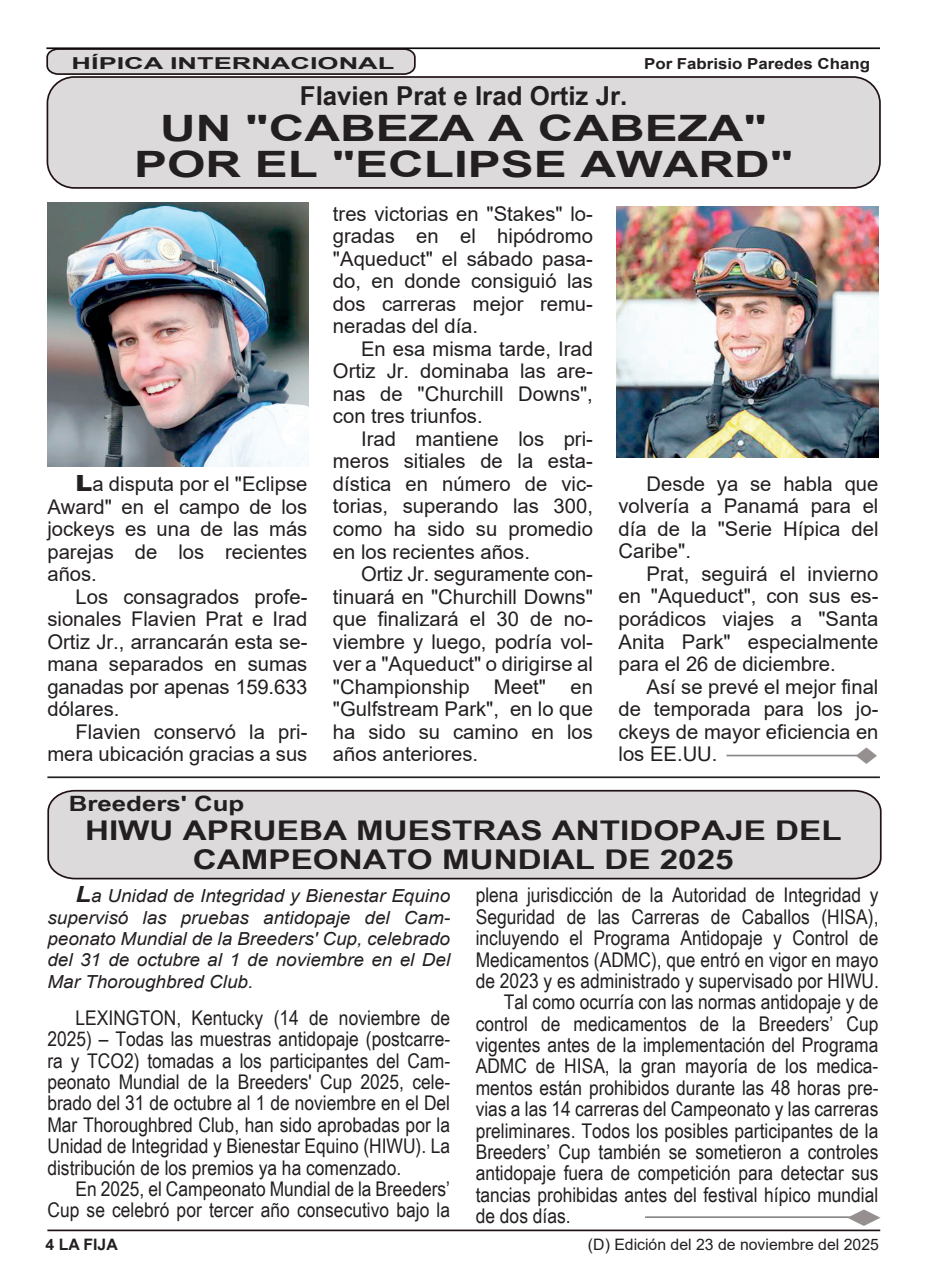
<style>
.page{position:relative;width:925px;height:1276px;background:#fff}
.page>*{position:absolute;margin:0;border:0;box-sizing:border-box;transform-origin:0 0}
.t1{font:700 36.45px/36.4px "Arial";color:#231f20;text-align:center;scale:1.36 1}
.t2{font:700 27.22px/28.6px "Arial Narrow";color:#231f20;text-align:center;scale:1.49 1}
.t3{font:700 26.1px "Arial Narrow";color:#231f20;scale:1.21 1}
.t4{font:700 21.15px "Arial Narrow";color:#231f20;scale:1.49 1}
.t5{font:20.25px/22.5px "Arial";color:#231f20;text-align:justify}
.t6{font:20.25px/21.4px "Arial Narrow";color:#231f20;text-align:justify;scale:1.05 1}
.t7{font:italic 18px/21.4px "Arial";color:#231f20;text-align:justify;scale:1.05 1}
.t8{font:700 16.43px "Arial";color:#231f20;scale:1.65 1}
.t9{font:15.75px "Arial";color:#231f20}
.t10{font:700 15.75px "Arial";color:#231f20}
.t11{font:700 15.08px "Arial";color:#231f20;scale:1.11 1}
.s1{font-weight:900;font-size:22.28px}
.s2{font-weight:700;font-size:22.28px}
</style>
<div class="page">
<div style="left:47px;top:77px;width:833px;height:111px;background:#dcdadb;border-radius:27px"></div>
<div style="left:47px;top:76px;width:834px;height:113px;border:2px solid #1f1114;border-radius:27px"></div>
<div style="left:47px;top:789px;width:835px;height:91px;background:#dcdadb"></div>
<svg style="left:46px;top:49px;width:370px;height:26px;background:#c8c5c6"></svg>
<hr style="left:46px;top:47px;width:834px;height:2px;background:#0d090e">
<hr style="left:47px;top:1229px;width:833px;height:2px;background:#1f1114">
<img style="left:47px;top:203px;width:261px;height:263px">
<img style="left:617px;top:207px;width:261px;height:250px">
<hr style="left:726px;top:754px;width:131px;height:2px;background:#87898c">
<hr style="left:645px;top:1216px;width:205px;height:2px;background:#87898c">
<hr style="left:47px;top:776px;width:833px;height:2px;background:#231f20">
<p class="t8" style="left:72px;top:52px;width:197px">HÍPICA INTERNACIONAL</p>
<p class="t11" style="left:644px;top:53px;width:205px">Por Fabrisio Paredes Chang</p>
<p class="t3" style="left:300px;top:76px;width:272px">Flavien Prat e Irad Ortiz Jr.</p>
<h1 class="t1" style="left:134px;top:110px;width:486px">UN "CABEZA A CABEZA"<br>POR EL "ECLIPSE AWARD"</h1>
<p class="t5" style="left:47px;top:472px;width:261px;text-indent:28px"><span class="s1">L</span>a disputa por el "Eclipse Award" en el campo de los jockeys es una de las más parejas de los recientes años.</p>
<p class="t5" style="left:47px;top:585px;width:261px;text-indent:28px">Los consagrados profe&shy;sionales Flavien Prat e Irad Ortiz Jr., arrancarán esta se&shy;mana separados en sumas ganadas por apenas 159.633 dólares.</p>
<p class="t5" style="left:47px;top:720px;width:261px;text-align:right">Flavien conservó la pri&shy;mera ubicación gracias a sus</p>
<p class="t5" style="left:333px;top:202px;width:261px">tres victorias en "Stakes" lo&shy;gradas en el hipódromo "Aqueduct" el sábado pasa&shy;do, en donde consiguió las dos carreras mejor remu&shy;neradas del día.</p>
<p class="t5" style="left:333px;top:337px;width:261px;text-indent:28px">En esa misma tarde, Irad Ortiz Jr. dominaba las are&shy;nas de "Churchill Downs", con tres triunfos.</p>
<p class="t5" style="left:333px;top:427px;width:261px;text-indent:28px">Irad mantiene los pri&shy;meros sitiales de la esta&shy;dística en número de vic&shy;torias, superando las 300, como ha sido su promedio en los recientes años.</p>
<p class="t5" style="left:333px;top:562px;width:261px;text-indent:28px">Ortiz Jr. seguramente con&shy;tinuará en "Churchill Downs" que finalizará el 30 de no&shy;viembre y luego, podría vol&shy;ver a "Aqueduct" o dirigirse al "Championship Meet" en "Gulfstream Park", en lo que ha sido su camino en los años anteriores.</p>
<p class="t5" style="left:618px;top:472px;width:261px;text-indent:28px">Desde ya se habla que volvería a Panamá para el día de la "Serie Hípica del Caribe".</p>
<p class="t5" style="left:618px;top:562px;width:261px;text-indent:28px">Prat, seguirá el invierno en "Aqueduct", con sus es&shy;porádicos viajes a "Santa Anita Park" especialmente para el 26 de diciembre.</p>
<p class="t5" style="left:618px;top:675px;width:261px;text-indent:28px">Así se prevé el mejor final de temporada para los jo&shy;ckeys de mayor eficiencia en los EE.UU.</p>
<p class="t4" style="left:69px;top:788px;width:119px">Breeders' Cup</p>
<h2 class="t2" style="left:85px;top:815px;width:509px">HIWU APRUEBA MUESTRAS ANTIDOPAJE DEL<br>CAMPEONATO MUNDIAL DE 2025</h2>
<p class="t7" style="left:47px;top:885px;width:385px;text-indent:28px"><span class="s2">L</span>a Unidad de Integridad y Bienestar Equino supervisó las pruebas antidopaje del Cam&shy;peonato Mundial de la Breeders' Cup, celebrado del 31 de octubre al 1 de noviembre en el Del Mar Thoroughbred Club.</p>
<p class="t6" style="left:47px;top:1006px;width:385px;text-indent:28px">LEXINGTON, Kentucky (14 de noviembre de 2025) – Todas las muestras antidopaje (postcarre&shy;ra y TCO2) tomadas a los participantes del Cam&shy;peonato Mundial de la Breeders' Cup 2025, cele&shy;brado del 31 de octubre al 1 de noviembre en el Del Mar Thoroughbred Club, han sido aprobadas por la Unidad de Integridad y Bienestar Equino (HIWU). La distribución de los premios ya ha comenzado.</p>
<p class="t6" style="left:47px;top:1177px;width:385px;text-align:right">En 2025, el Campeonato Mundial de la Breeders’<br>Cup se celebró por tercer año consecutivo bajo la</p>
<p class="t6" style="left:476px;top:883px;width:385px">plena jurisdicción de la Autoridad de Integridad y</p>
<p class="t6" style="left:476px;top:905px;width:385px">Seguridad de las Carreras de Caballos (HISA),</p>
<p class="t6" style="left:476px;top:926px;width:385px">incluyendo el Programa Antidopaje y Control de</p>
<p class="t6" style="left:476px;top:948px;width:385px">Medicamentos (ADMC), que entró en vigor en mayo</p>
<p class="t6" style="left:476px;top:969px;width:385px">de 2023 y es administrado y supervisado por HIWU.</p>
<p class="t6" style="left:504px;top:990px;width:358px">Tal como ocurría con las normas antidopaje y de</p>
<p class="t6" style="left:476px;top:1012px;width:385px">control de medicamentos de la Breeders’ Cup</p>
<p class="t6" style="left:476px;top:1033px;width:385px">vigentes antes de la implementación del Programa</p>
<p class="t6" style="left:476px;top:1055px;width:385px">ADMC de HISA, la gran mayoría de los medica-</p>
<p class="t6" style="left:476px;top:1076px;width:385px">mentos están prohibidos durante las 48 horas pre-</p>
<p class="t6" style="left:476px;top:1097px;width:385px">vias a las 14 carreras del Campeonato y las carreras</p>
<p class="t6" style="left:476px;top:1119px;width:385px">preliminares. Todos los posibles participantes de la</p>
<p class="t6" style="left:476px;top:1140px;width:385px">Breeders’ Cup también se sometieron a controles</p>
<p class="t6" style="left:476px;top:1161px;width:385px">antidopaje fuera de competición para detectar sus</p>
<p class="t6" style="left:476px;top:1183px;width:385px">tancias prohibidas antes del festival hípico mundial</p>
<p class="t6" style="left:476px;top:1204px;width:92px">de dos días.</p>
<p class="t10" style="left:45px;top:1232px;width:74px">4 LA FIJA</p>
<p class="t9" style="left:588px;top:1233px;width:292px">(D) Edición del 23 de noviembre del 2025</p>
</div>
